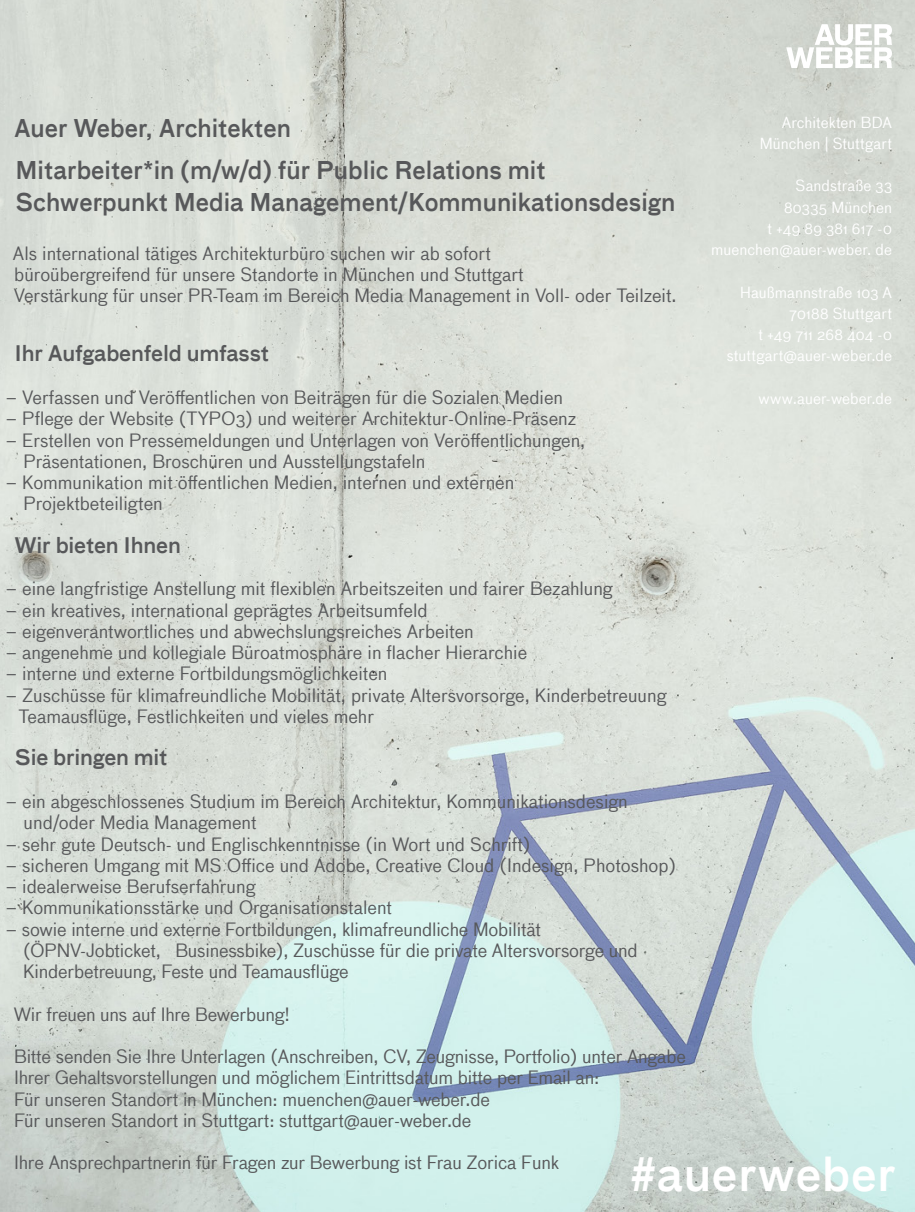
<style>
.page{position:relative;width:915px;height:1212px;background:#fff}
.page>*{position:absolute;margin:0;border:0;box-sizing:border-box;transform-origin:0 0}
.Credits{font:500 45px "Auer Weber Bau Tab";letter-spacing:.015em;color:#fff}
.FR_Chapter_Headline{font:500 24px/32px "Auer Weber Bau Txt";color:#57585a}
.FR_Chapter_Headline-2{font:500 21px "Auer Weber Bau Txt";letter-spacing:-.01em;color:#57585a}
.FR_Chapter_Headline-3{font:18px/21.3px "Auer Weber Bau Txt";color:#57585a}
.Fliesstext_Reg_10Pt{font:15px/21.3px "Auer Weber Bau Txt";letter-spacing:.005em;color:#fff;text-align:right}
</style>
<div class="page">
<img style="left:0;top:0;width:914px;height:1212px">
<svg style="left:786px;top:24px;width:105px;height:44px"></svg>
<p class="Fliesstext_Reg_10Pt" style="left:759px;top:112px;width:134px">Architekten BDA<br>München | Stuttgart</p>
<p class="Fliesstext_Reg_10Pt" style="left:795px;top:175px;width:98px">Sandstraße 33</p>
<p class="Fliesstext_Reg_10Pt" style="left:767px;top:197px;width:126px">80335 München<br>t +49 89 381 617 -0</p>
<p class="Fliesstext_Reg_10Pt" style="left:711px;top:239px;width:182px">muenchen@auer-weber. de</p>
<p class="Fliesstext_Reg_10Pt" style="left:739px;top:282px;width:153px">Haußmannstraße 103 A</p>
<p class="Fliesstext_Reg_10Pt" style="left:788px;top:303px;width:104px">70188 Stuttgart</p>
<p class="Fliesstext_Reg_10Pt" style="left:758px;top:324px;width:135px">t +49 711 268 404 -0</p>
<p class="Fliesstext_Reg_10Pt" style="left:726px;top:345px;width:167px">stuttgart@auer-weber.de</p>
<p class="Fliesstext_Reg_10Pt" style="left:758px;top:388px;width:135px">www.auer-weber.de</p>
<p class="FR_Chapter_Headline" style="left:14px;top:112px;width:278px">Auer Weber, Architekten</p>
<p class="FR_Chapter_Headline" style="left:16px;top:155px;width:661px">Mitarbeiter*in (m/w/d) für Public Relations mit<br>Schwerpunkt Media Management/Kommunikationsdesign</p>
<p class="FR_Chapter_Headline-3" style="left:13px;top:243px;width:665px">Als international tätiges Architekturbüro suchen wir ab sofort<br>büroübergreifend für unsere Standorte in München und Stuttgart<br>Verstärkung für unser PR-Team im Bereich Media Management in Voll- oder Teilzeit.</p>
<p class="FR_Chapter_Headline-2" style="left:15px;top:341px;width:256px">Ihr Aufgabenfeld umfasst</p>
<p class="FR_Chapter_Headline-3" style="left:6px;top:387px;width:558px">– Verfassen und Veröffentlichen von Beiträgen für die Sozialen Medien</p>
<p class="FR_Chapter_Headline-3" style="left:6px;top:408px;width:571px">– Pflege der Website (TYPO3) und weiterer Architektur-Online-Präsenz</p>
<p class="FR_Chapter_Headline-3" style="left:24px;top:429px;width:563px;text-indent:-18px">– Erstellen von Pressemeldungen und Unterlagen von Veröffentlichungen,<br>Präsentationen, Broschüren und Ausstellungstafeln</p>
<p class="FR_Chapter_Headline-3" style="left:24px;top:472px;width:492px;text-indent:-18px">– Kommunikation mit öffentlichen Medien, internen und externen<br>Projektbeteiligten</p>
<p class="FR_Chapter_Headline-2" style="left:14px;top:533px;width:168px">Wir bieten Ihnen</p>
<p class="FR_Chapter_Headline-3" style="left:6px;top:578px;width:608px">– eine langfristige Anstellung mit flexiblen Arbeitszeiten und fairer Bezahlung</p>
<p class="FR_Chapter_Headline-3" style="left:6px;top:599px;width:423px">– ein kreatives, international geprägtes Arbeitsumfeld</p>
<p class="FR_Chapter_Headline-3" style="left:6px;top:621px;width:469px">– eigenverantwortliches und abwechslungsreiches Arbeiten</p>
<p class="FR_Chapter_Headline-3" style="left:6px;top:642px;width:522px">– angenehme und kollegiale Büroatmosphäre in flacher Hierarchie</p>
<p class="FR_Chapter_Headline-3" style="left:6px;top:663px;width:383px">– interne und externe Fortbildungsmöglichkeiten</p>
<p class="FR_Chapter_Headline-3" style="left:6px;top:684px;width:661px">– Zuschüsse für klimafreundliche Mobilität, private Altersvorsorge, Kinderbetreuung</p>
<p class="FR_Chapter_Headline-3" style="left:19px;top:706px;width:357px">Teamausflüge, Festlichkeiten und vieles mehr</p>
<p class="FR_Chapter_Headline-2" style="left:15px;top:745px;width:154px">Sie bringen mit</p>
<p class="FR_Chapter_Headline-3" style="left:24px;top:791px;width:605px;text-indent:-18px">– ein abgeschlossenes Studium im Bereich Architektur, Kommunikationsdesign und/oder Media Management</p>
<p class="FR_Chapter_Headline-3" style="left:6px;top:833px;width:526px">– sehr gute Deutsch- und Englischkenntnisse (in Wort und Schrift)</p>
<p class="FR_Chapter_Headline-3" style="left:6px;top:855px;width:671px">– sicheren Umgang mit MS Office und Adobe, Creative Cloud (Indesign, Photoshop)</p>
<p class="FR_Chapter_Headline-3" style="left:6px;top:876px;width:251px">– idealerweise Berufserfahrung</p>
<p class="FR_Chapter_Headline-3" style="left:6px;top:897px;width:387px">– Kommunikationsstärke und Organisationstalent</p>
<p class="FR_Chapter_Headline-3" style="left:23px;top:918px;width:616px;text-indent:-17px">– sowie interne und externe Fortbildungen, klimafreundliche Mobilität (ÖPNV-Jobticket, Businessbike), Zuschüsse für die private Altersvorsorge und<br>Kinderbetreuung, Feste und Teamausflüge</p>
<p class="FR_Chapter_Headline-3" style="left:14px;top:1003px;width:277px">Wir freuen uns auf Ihre Bewerbung!</p>
<p class="FR_Chapter_Headline-3" style="left:14px;top:1046px;width:673px">Bitte senden Sie Ihre Unterlagen (Anschreiben, CV, Zeugnisse, Portfolio) unter Angabe<br>Ihrer Gehaltsvorstellungen und möglichem Eintrittsdatum bitte per Email an:</p>
<p class="FR_Chapter_Headline-3" style="left:14px;top:1088px;width:477px">Für unseren Standort in München: muenchen@auer-weber.de</p>
<p class="FR_Chapter_Headline-3" style="left:14px;top:1110px;width:458px">Für unseren Standort in Stuttgart: stuttgart@auer-weber.de</p>
<p class="FR_Chapter_Headline-3" style="left:14px;top:1152px;width:546px">Ihre Ansprechpartnerin für Fragen zur Bewerbung ist Frau Zorica Funk</p>
<p class="Credits" style="left:630px;top:1147px;width:266px">#auerweber</p>
</div>
